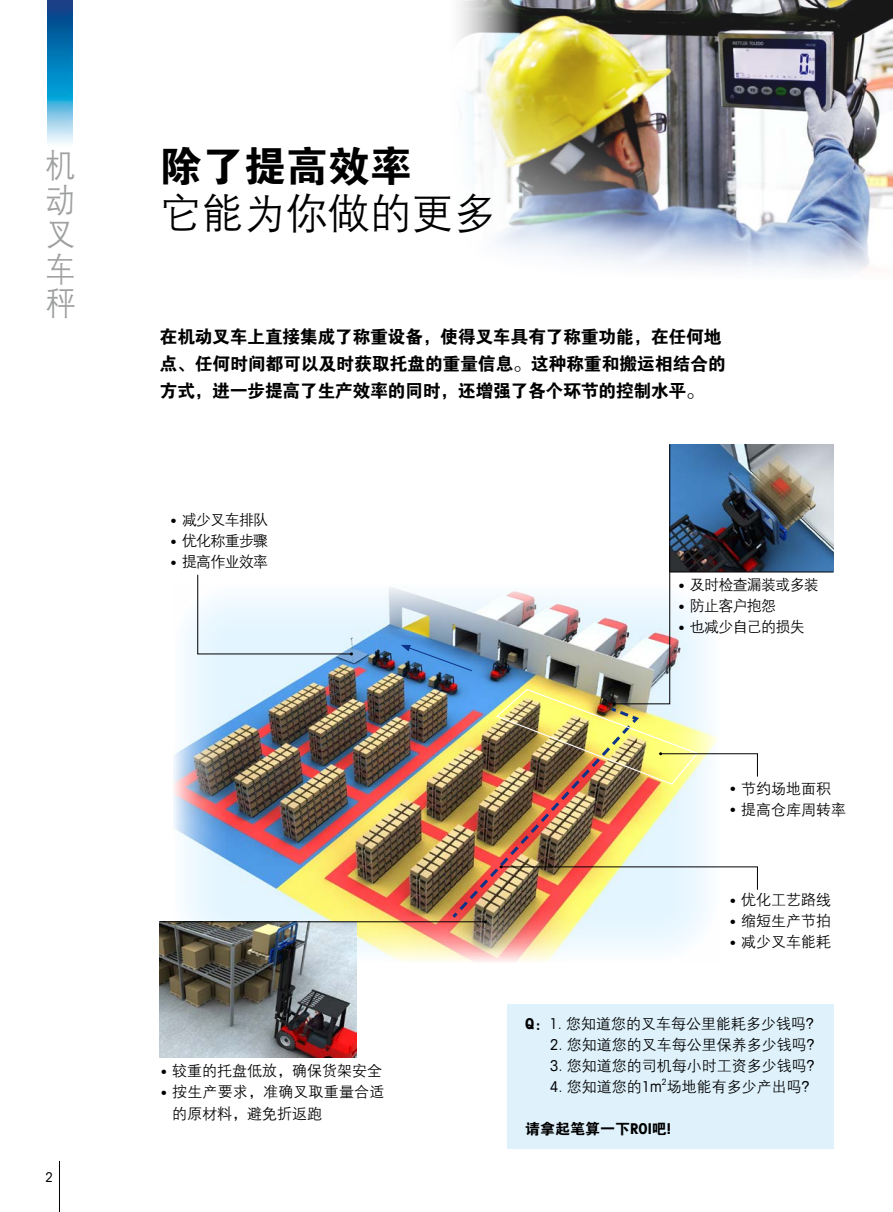
<style>
.page{position:relative;width:893px;height:1212px;background:#fff}
.page>*{position:absolute;margin:0;border:0;box-sizing:border-box;transform-origin:0 0}
.t1{font:42px "FZZDXJW GB1 0";color:#000}
.t2{font:42px "FZDHTJW GB1 0";color:#000}
.t3{font:33.6px/34.5px "FZZDXJW GB1 0";color:#9fa0a0;text-align:justify;scale:.89 1}
.t4{font:18px/27px "FZDHTJW GB1 0";letter-spacing:-.025em;color:#000}
.t5{font:15px/22.5px "FZZDXJW GB1 0";color:#000}
.t6{font:15px "FZZDXJW GB1 0";letter-spacing:-.05em;color:#000}
.t7{font:15px "FZDHTJW GB1 0";color:#000}
.t8{font:condensed 13.5px "Avant Garde Com";color:#000}
.t9{font:condensed 8.7px "Avant Garde Com";color:#000}
.s1{font-family:"Sim Sun";font-size:18px}
.s2{font-family:"Avant Garde Com";font-weight:700;font-stretch:condensed}
.s3{font-family:"FZDHTJW GB1 0"}
.s4{font-family:"Avant Garde Com";font-stretch:condensed}
</style>
<div class="page">
<img style="left:460px;top:0;width:433px;height:271px">
<img style="left:48px;top:0;width:24px;height:144px">
<img style="left:173px;top:587px;width:529px;height:376px">
<img style="left:758px;top:445px;width:75px;height:127px">
<img style="left:159px;top:922px;width:197px;height:135px">
<svg style="left:197px;top:574px;width:156px;height:81px"></svg>
<hr style="left:670px;top:572px;width:163px;height:1px;background:#000">
<hr style="left:159px;top:921px;width:326px;height:1px;background:#000">
<img style="left:401px;top:444px;width:357px;height:479px">
<div style="left:507px;top:1004px;width:326px;height:145px;background:#dff2fc"></div>
<hr style="left:59px;top:1161px;width:1px;height:51px;background:#000">
<h2 class="t3" style="left:45px;top:149px;width:34px">机动叉车秤</h2>
<p class="t8" style="left:46px;top:1169px;width:9px">2</p>
<h1 class="t2" style="left:160px;top:143px;width:254px">除了提高效率</h1>
<h1 class="t1" style="left:160px;top:191px;width:338px">它能为你做的更多</h1>
<p class="t4" style="left:159px;top:323px;width:568px">在机动叉车上直接集成了称重设备，使得叉车具有了称重功能，在任何地点、任何时间都可以及时获取托盘的重量信息。这种称重和搬运相结合的方式，进一步提高了生产效率的同时，还增强了各个环节的控制水平。</p>
<p class="t5" style="left:169px;top:509px;width:101px"><span class="s1">•</span> 减少叉车排队</p>
<p class="t5" style="left:169px;top:530px;width:101px"><span class="s1">•</span> 优化称重步骤</p>
<p class="t5" style="left:169px;top:551px;width:101px"><span class="s1">•</span> 提高作业效率</p>
<p class="t5" style="left:159px;top:1060px;width:224px"><span class="s1">•</span> 较重的托盘低放，确保货架安全</p>
<p class="t5" style="left:172px;top:1081px;width:214px;text-indent:-13px"><span class="s1">•</span> 按生产要求，准确叉取重量合适的原材料，避免折返跑</p>
<p class="t6" style="left:677px;top:577px;width:143px"><span class="s1">•</span> 及时检查漏装或多装</p>
<p class="t5" style="left:677px;top:595px;width:101px"><span class="s1">•</span> 防止客户抱怨</p>
<p class="t6" style="left:677px;top:619px;width:129px"><span class="s1">•</span> 也减少自己的损失</p>
<p class="t5" style="left:728px;top:778px;width:104px"><span class="s1">•</span> 节约场地面积</p>
<p class="t5" style="left:728px;top:799px;width:119px"><span class="s1">•</span> 提高仓库周转率</p>
<p class="t5" style="left:728px;top:889px;width:104px"><span class="s1">•</span> 优化工艺路线</p>
<p class="t5" style="left:728px;top:910px;width:104px"><span class="s1">•</span> 缩短生产节拍</p>
<p class="t5" style="left:728px;top:931px;width:104px"><span class="s1">•</span> 减少叉车能耗</p>
<p class="t5" style="left:525px;top:1013px;width:297px"><span class="s2">Q</span><span class="s3">：</span><span class="s4">1.</span> 您知道您的叉车每公里能耗多少钱吗？</p>
<p class="t5" style="left:550px;top:1034px;width:273px"><span class="s4">2.</span> 您知道您的叉车每公里保养多少钱吗？</p>
<p class="t5" style="left:550px;top:1055px;width:273px"><span class="s4">3.</span> 您知道您的司机每小时工资多少钱吗？</p>
<p class="t5" style="left:550px;top:1076px;width:268px"><span class="s4">4.</span> 您知道您的<span class="s4">1m</span> 场地能有多少产出吗？</p>
<p class="t9" style="left:662px;top:1076px;width:6px">2</p>
<p class="t7" style="left:525px;top:1121px;width:147px">请拿起笔算一下<span class="s2">ROI</span>吧<span class="s2">!</span></p>
</div>
